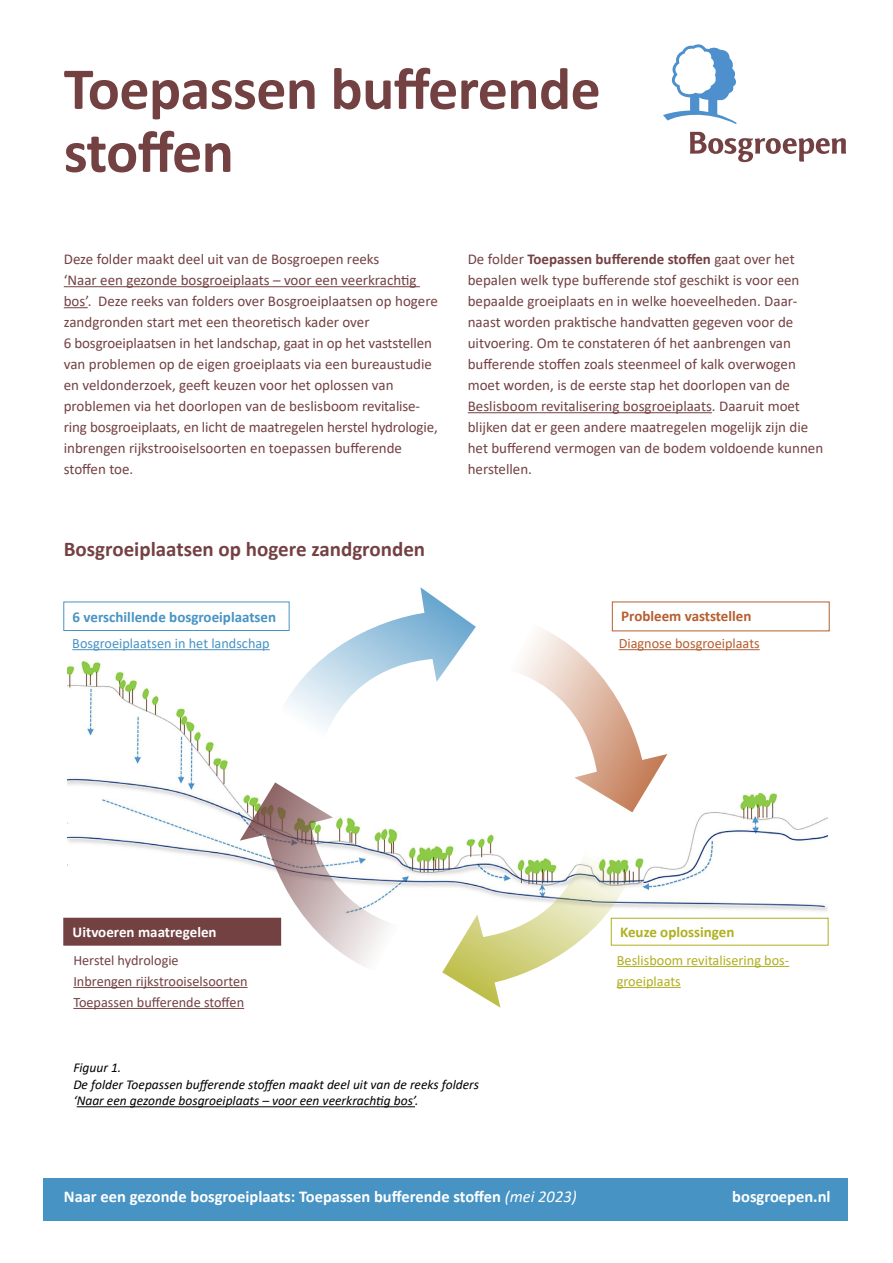
<style>
.page{position:relative;width:893px;height:1263px;background:#fff}
.page>*{position:absolute;margin:0;border:0;box-sizing:border-box;transform-origin:0 0}
.t1{font:700 60px/63px "Calibri";letter-spacing:-.01em;color:#744143}
.t2{font:700 21px "Calibri";color:#744143}
.t3{font:700 16.5px "Calibri";color:#fff}
.t4{font:15px/21px "Calibri";color:#744143}
.t5{font:700 15px "Calibri";color:#4793c4}
.t6{font:700 15px "Calibri";color:#fff}
.t7{font:700 15px "Calibri";color:#b65e2f}
.t8{font:700 15px "Calibri";color:#afaf20}
.t9{font:14.25px/21px "Calibri";color:#744143}
.t10{font:14.25px/21px "Calibri";color:#afaf20}
.t11{font:14.25px "Calibri";color:#4793c4}
.t12{font:14.25px "Calibri";color:#b65e2f}
.t13{font:italic 13.5px/16.5px "Calibri";color:#000}
.s1{font-weight:700}
.s2{font-weight:400;font-style:italic}
</style>
<div class="page">
<div style="left:44px;top:1178px;width:804px;height:42px;background:#4793c4"></div>
<hr style="left:64px;top:286px;width:356px;height:1px;background:#744143">
<svg style="left:64px;top:307px;width:24px;height:1px"></svg>
<hr style="left:468px;top:412px;width:244px;height:1px;background:#744143">
<svg style="left:690px;top:132px;width:156px;height:30px"></svg>
<svg style="left:663px;top:44px;width:73px;height:80px"></svg>
<img style="left:67px;top:650px;width:761px;height:268px">
<div style="left:63px;top:602px;width:227px;height:29px;border:1px solid #4793c4"></div>
<div style="left:64px;top:918px;width:217px;height:27px;background:#744143"></div>
<hr style="left:72px;top:649px;width:198px;height:1px;background:#4793c4">
<hr style="left:619px;top:649px;width:141px;height:1px;background:#b65e2f">
<hr style="left:73px;top:987px;width:175px;height:1px;background:#744143">
<hr style="left:73px;top:1008px;width:171px;height:1px;background:#744143">
<hr style="left:617px;top:966px;width:172px;height:1px;background:#afaf20">
<hr style="left:617px;top:987px;width:64px;height:1px;background:#afaf20">
<svg style="left:269px;top:587px;width:207px;height:163px"></svg>
<svg style="left:442px;top:838px;width:198px;height:170px"></svg>
<svg style="left:497px;top:615px;width:170px;height:197px"></svg>
<svg style="left:240px;top:782px;width:170px;height:185px"></svg>
<hr style="left:77px;top:1106px;width:338px;height:1px;background:#000">
<h1 class="t1" style="left:64px;top:57px;width:538px">Toepassen bufferende stoffen</h1>
<p class="t4" style="left:64px;top:248px;width:376px">Deze folder maakt deel uit van de Bosgroepen reeks<br>‘Naar een gezonde bosgroeiplaats – voor een veerkrachtig bos’. Deze reeks van folders over Bosgroeiplaatsen op hogere zandgronden start met een theoretisch kader over<br>6 bosgroeiplaatsen in het landschap, gaat in op het vaststellen van problemen op de eigen groeiplaats via een bureaustudie en veldonderzoek, geeft keuzen voor het oplossen van problemen via het doorlopen van de beslisboom revitalise&shy;ring bosgroeiplaats, en licht de maatregelen herstel hydrologie, inbrengen rijkstrooiselsoorten en toepassen bufferende stoffen toe.</p>
<h2 class="t2" style="left:64px;top:534px;width:363px">Bosgroeiplaatsen op hogere zandgronden</h2>
<p class="t5" style="left:73px;top:606px;width:205px">6 verschillende bosgroeiplaatsen</p>
<p class="t4" style="left:468px;top:248px;width:357px">De folder <span class="s1">Toepassen bufferende stoffen</span> gaat over het bepalen welk type bufferende stof geschikt is voor een bepaalde groeiplaats en in welke hoeveelheden. Daar&shy;naast worden praktische handvatten gegeven voor de uitvoering. Om te constateren óf het aanbrengen van bufferende stoffen zoals steenmeel of kalk overwogen moet worden, is de eerste stap het doorlopen van de Beslisboom revitalisering bosgroeiplaats. Daaruit moet blijken dat er geen andere maatregelen mogelijk zijn die het bufferend vermogen van de bodem voldoende kunnen herstellen.</p>
<p class="t7" style="left:621px;top:605px;width:132px">Probleem vaststellen</p>
<p class="t11" style="left:72px;top:633px;width:199px">Bosgroeiplaatsen in het landschap</p>
<p class="t12" style="left:619px;top:633px;width:142px">Diagnose bosgroeiplaats</p>
<p class="t6" style="left:73px;top:922px;width:145px">Uitvoeren maatregelen</p>
<p class="t8" style="left:620px;top:922px;width:116px">Keuze oplossingen</p>
<p class="t9" style="left:73px;top:949px;width:176px">Herstel hydrologie<br>Inbrengen rijkstrooiselsoorten<br>Toepassen bufferende stoffen</p>
<p class="t10" style="left:617px;top:949px;width:174px">Beslisboom revitalisering bos&shy;groeiplaats</p>
<p class="t13" style="left:73px;top:1059px;width:407px">Figuur 1.<br>De folder Toepassen bufferende stoffen maakt deel uit van de reeks folders ‘Naar een gezonde bosgroeiplaats – voor een veerkrachtig bos’.</p>
<p class="t3" style="left:64px;top:1185px;width:514px">Naar een gezonde bosgroeiplaats: Toepassen bufferende stoffen <span class="s2">(mei 2023)</span></p>
<p class="t3" style="left:732px;top:1185px;width:100px">bosgroepen.nl</p>
</div>
